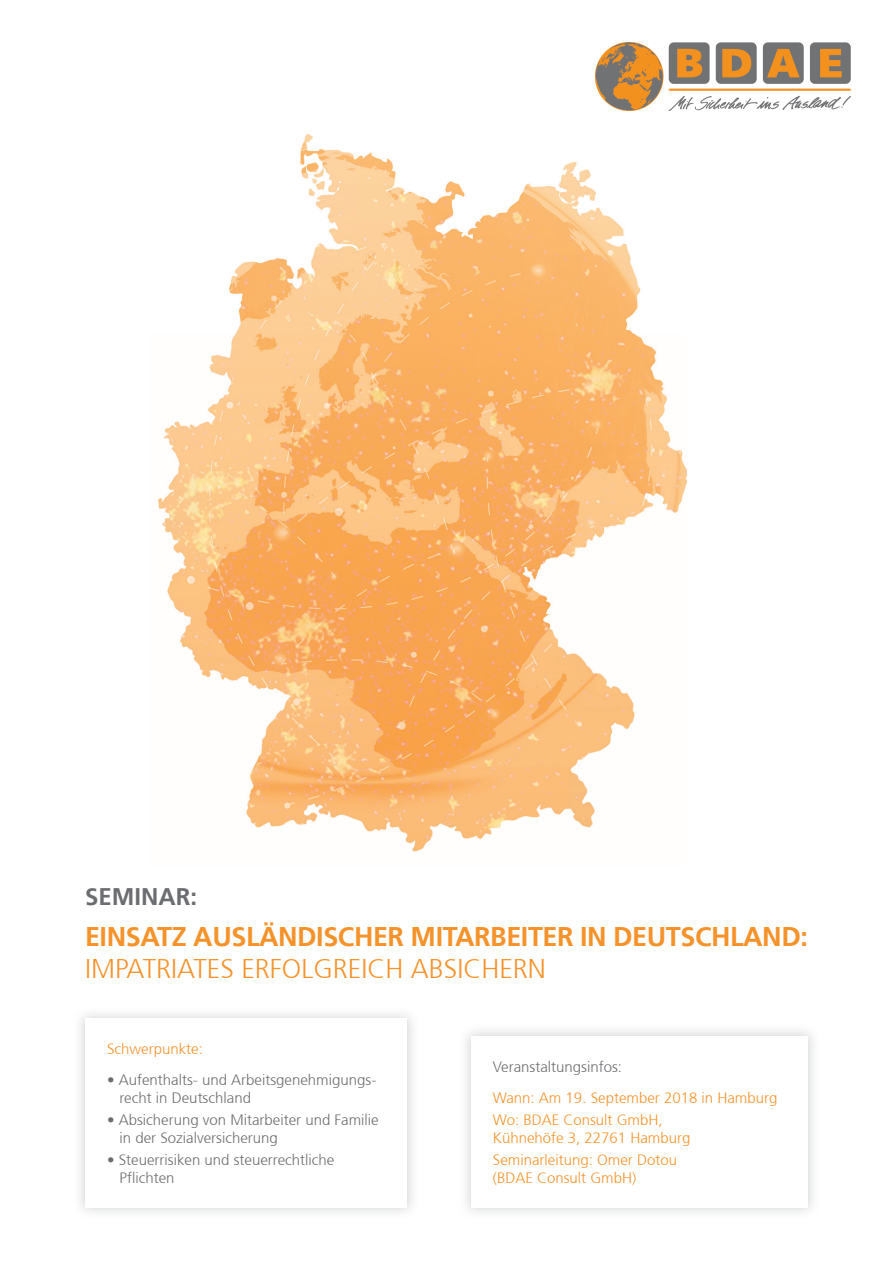
<style>
.page{position:relative;width:893px;height:1263px;background:#fff}
.page>*{position:absolute;margin:0;border:0;box-sizing:border-box;transform-origin:0 0}
.t1{font:700 27px "Frutiger";letter-spacing:-.015em;color:#f6922a}
.t2{font:300 27px "Frutiger";color:#f6922a}
.t3{font:700 24px "Frutiger";color:#6c6d70}
.t4{font:300 15px/18px "Frutiger";color:#6c6d70}
.t5{font:300 15px/22.2px "Frutiger";color:#f6922a}
</style>
<div class="page">
<img style="left:158px;top:134px;width:528px;height:718px">
<img style="left:595px;top:43px;width:255px;height:68px">
<h2 class="t3" style="left:85px;top:882px;width:114px">SEMINAR:</h2>
<h1 class="t1" style="left:85px;top:920px;width:724px">EINSATZ AUSLÄNDISCHER MITARBEITER IN DEUTSCHLAND:</h1>
<h1 class="t2" style="left:85px;top:953px;width:462px">IMPATRIATES ERFOLGREICH ABSICHERN</h1>
<p class="t5" style="left:107px;top:1038px;width:97px">Schwerpunkte:</p>
<p class="t4" style="left:120px;top:1071px;width:258px;text-indent:-13px">• Aufenthalts- und Arbeitsgenehmigungs&shy;recht in Deutschland</p>
<p class="t4" style="left:120px;top:1111px;width:261px;text-indent:-13px">• Absicherung von Mitarbeiter und Familie in der Sozialversicherung</p>
<p class="t4" style="left:120px;top:1151px;width:216px;text-indent:-13px">• Steuerrisiken und steuerrechtliche<br>Pflichten</p>
<p class="t4" style="left:493px;top:1058px;width:131px">Veranstaltungsinfos:</p>
<p class="t5" style="left:493px;top:1087px;width:286px">Wann: Am 19. September 2018 in Hamburg<br>Wo: BDAE Consult GmbH,</p>
<p class="t5" style="left:493px;top:1127px;width:199px">Kühnehöfe 3, 22761 Hamburg<br>Seminarleitung: Omer Dotou</p>
<p class="t5" style="left:493px;top:1167px;width:145px">(BDAE Consult GmbH)</p>
</div>
